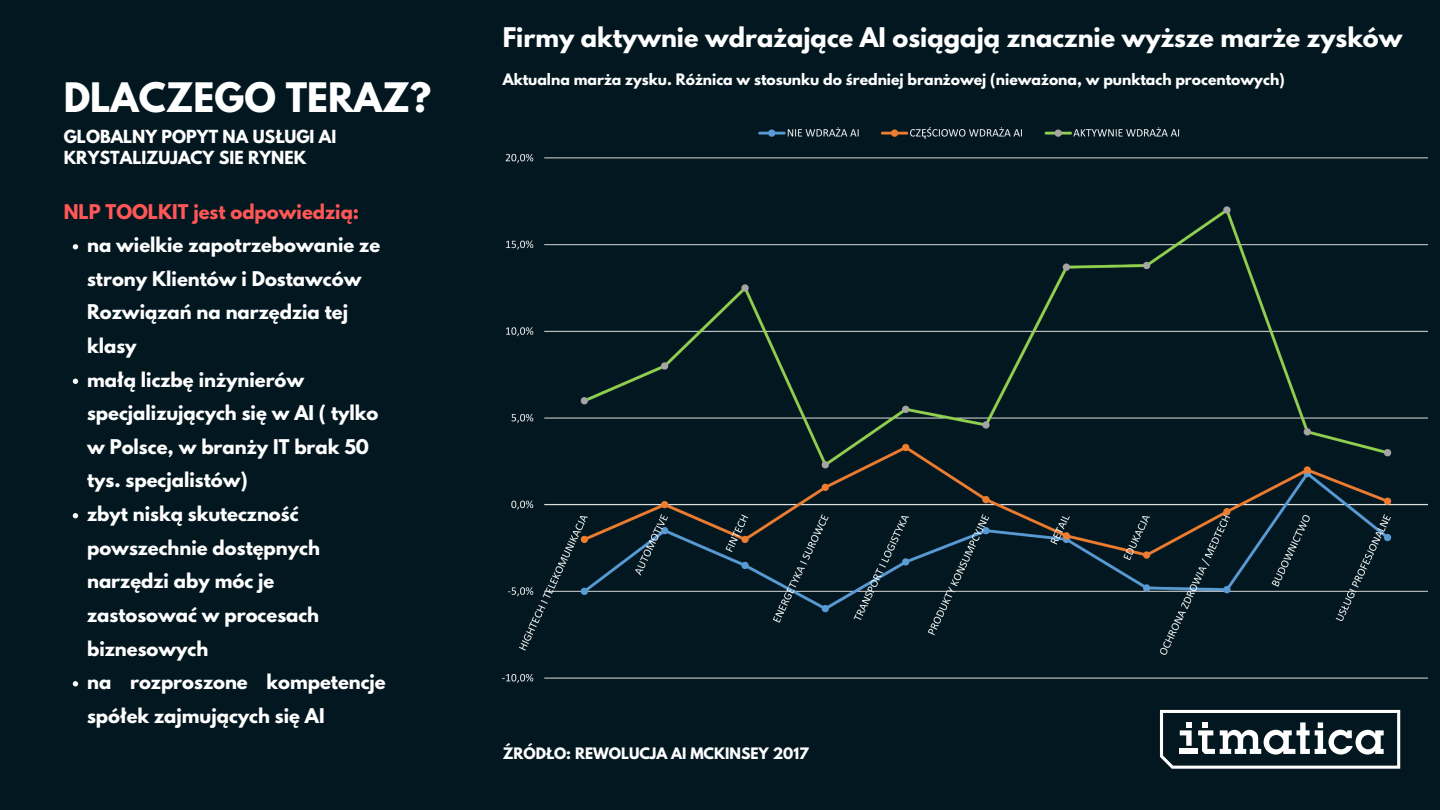
<style>
.page{position:relative;width:1440px;height:810px;background:#021720}
.page>*{position:absolute;margin:0;border:0;box-sizing:border-box;transform-origin:0 0}
.t1{font:700 36px "League Spartan";color:#fff}
.t2{font:700 24px "League Spartan";color:#fff}
.t3{font:700 18px/33.6px "League Spartan";color:#fff}
.t4{font:700 18px "League Spartan";color:#ff5757}
.t5{font:700 16px/21.8px "League Spartan";color:#fff}
.t6{font:700 14px "League Spartan";color:#fff}
</style>
<div class="page">
<svg style="left:73px;top:244px;width:5px;height:5px"></svg>
<svg style="left:73px;top:379px;width:5px;height:5px"></svg>
<svg style="left:73px;top:513px;width:5px;height:5px"></svg>
<svg style="left:73px;top:681px;width:5px;height:5px"></svg>
<svg style="left:1160px;top:710px;width:240px;height:59px"></svg>
<img style="left:503px;top:128px;width:924px;height:555px">
<h1 class="t1" style="left:64px;top:80px;width:369px">DLACZEGO TERAZ?</h1>
<p class="t5" style="left:64px;top:127px;width:274px">GLOBALNY POPYT NA USŁUGI AI<br>KRYSTALIZUJACY SIE RYNEK</p>
<p class="t4" style="left:64px;top:202px;width:297px">NLP TOOLKIT jest odpowiedzią:</p>
<p class="t3" style="left:87px;top:230px;width:300px">na wielkie zapotrzebowanie ze strony Klientów i Dostawców<br>Rozwiązań na narzędzia tej klasy<br>małą liczbę inżynierów specjalizujących się w AI ( tylko w Polsce, w branży IT brak 50 tys. specjalistów)<br>zbyt niską skuteczność powszechnie dostępnych narzędzi aby móc je zastosować w procesach biznesowych<br>na rozproszone kompetencje spółek zajmujących się AI</p>
<h2 class="t2" style="left:503px;top:26px;width:901px">Firmy aktywnie wdrażające AI osiągają znacznie wyższe marże zysków</h2>
<p class="t6" style="left:503px;top:72px;width:784px">Aktualna marża zysku. Różnica w stosunku do średniej branżowej (nieważona, w punktach procentowych)</p>
<p class="t6" style="left:503px;top:747px;width:308px">ŹRÓDŁO: REWOLUCJA AI MCKINSEY 2017</p>
</div>
